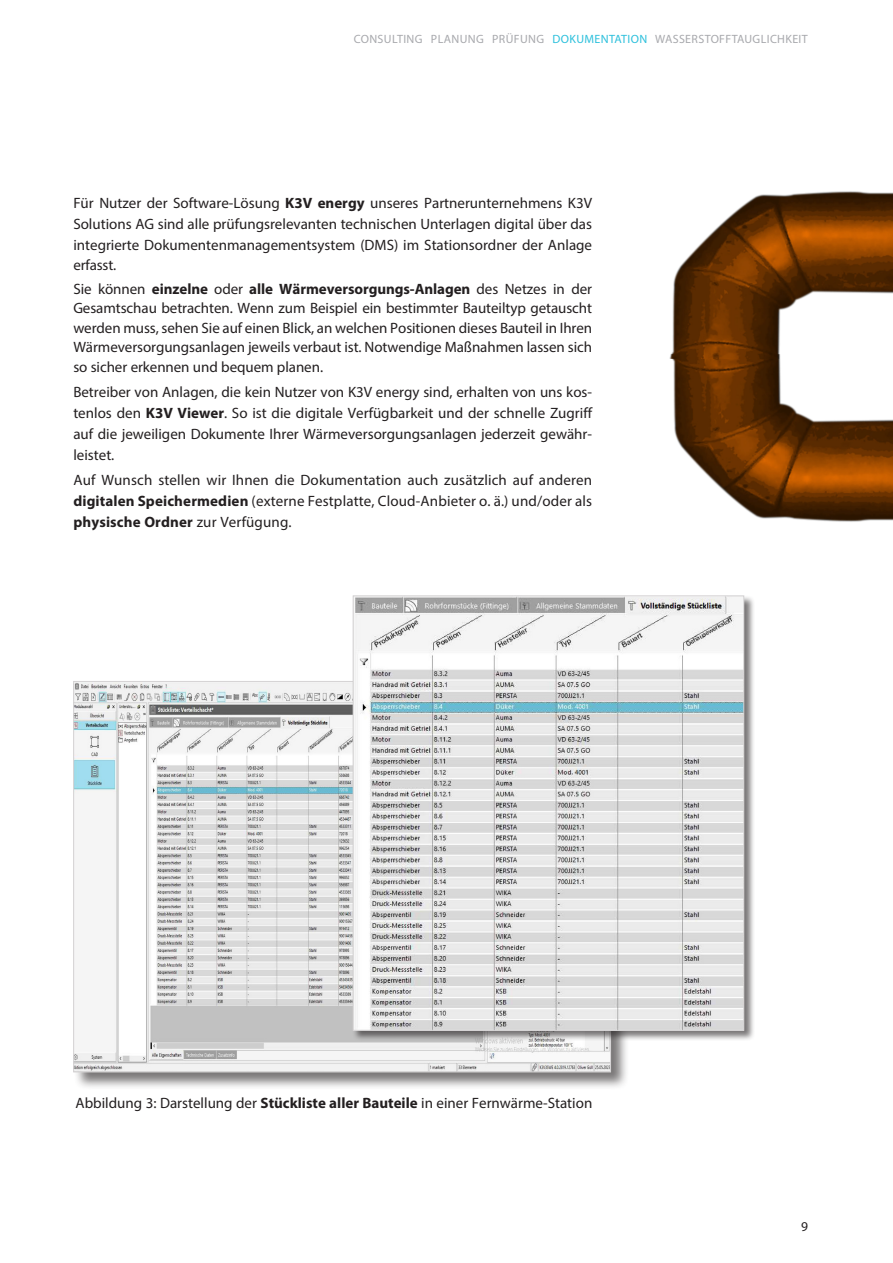
<style>
.page{position:relative;width:893px;height:1263px;background:#fff}
.page>*{position:absolute;margin:0;border:0;box-sizing:border-box;transform-origin:0 0}
.t1{font:15px/21px "Myriad Pro";color:#231f20;text-align:justify}
.t2{font:700 15px/23.7px "Myriad Pro";letter-spacing:-.005em;color:#231f20}
.t3{font:13.5px "Myriad Pro";color:#231f20}
.t4{font:12px "Myriad Pro";letter-spacing:.03em;color:#a8a9ad}
.s1{color:#2dc0dc}
.s2{font-weight:700}
.s3{font-weight:400}
</style>
<div class="page">
<div style="left:73px;top:681px;width:556px;height:409px;background:#231f20;opacity:.6"></div>
<img style="left:75px;top:683px;width:534px;height:387px">
<div style="left:353px;top:595px;width:402px;height:446px;background:#231f20;opacity:.6"></div>
<img style="left:355px;top:598px;width:387px;height:430px">
<img style="left:672px;top:359px;width:221px;height:163px">
<img style="left:669px;top:191px;width:224px;height:168px">
<p class="t4" style="left:354px;top:32px;width:456px">CONSULTING PLANUNG PRÜFUNG <span class="s1">DOKUMENTATION</span> WASSERSTOFFTAUGLICHKEIT</p>
<p class="t1" style="left:73px;top:192px;width:520px">Für Nutzer der Software-Lösung <span class="s2">K3V energy</span> unseres Partnerunternehmens K3V Solutions AG sind alle prüfungsrelevanten technischen Unterlagen digital über das integrierte Dokumentenmanagementsystem (DMS) im Stationsordner der Anlage</p>
<p class="t2" style="left:73px;top:252px;width:520px"><span class="s3">erfasst.<br>Sie können</span> einzelne <span class="s3">oder</span> alle Wärmeversorgungs-Anlagen <span class="s3">des Netzes in der</span></p>
<p class="t1" style="left:73px;top:298px;width:520px;line-height:19.5px">Gesamtschau betrachten. Wenn zum Beispiel ein bestimmter Bauteiltyp getauscht werden muss, sehen Sie auf einen Blick, an welchen Positionen dieses Bauteil in Ihren Wärmeversorgungsanlagen jeweils verbaut ist. Notwendige Maßnahmen lassen sich so sicher erkennen und bequem planen.</p>
<p class="t1" style="left:73px;top:381px;width:520px">Betreiber von Anlagen, die kein Nutzer von K3V energy sind, erhalten von uns kos&shy;tenlos den <span class="s2">K3V Viewer</span>. So ist die digitale Verfügbarkeit und der schnelle Zugriff auf die jeweiligen Dokumente Ihrer Wärmeversorgungsanlagen jederzeit gewähr&shy;leistet.</p>
<p class="t1" style="left:73px;top:469px;width:520px">Auf Wunsch stellen wir Ihnen die Dokumentation auch zusätzlich auf anderen <span class="s2">digitalen Speichermedien</span> (externe Festplatte, Cloud-Anbieter o. ä.) und/oder als <span class="s2">physische Ordner</span> zur Verfügung.</p>
<p class="t1" style="left:76px;top:1092px;width:518px">Abbildung 3: Darstellung der <span class="s2">Stückliste aller Bauteile</span> in einer Fernwärme-Station</p>
<p class="t3" style="left:801px;top:1218px;width:8px">9</p>
</div>
